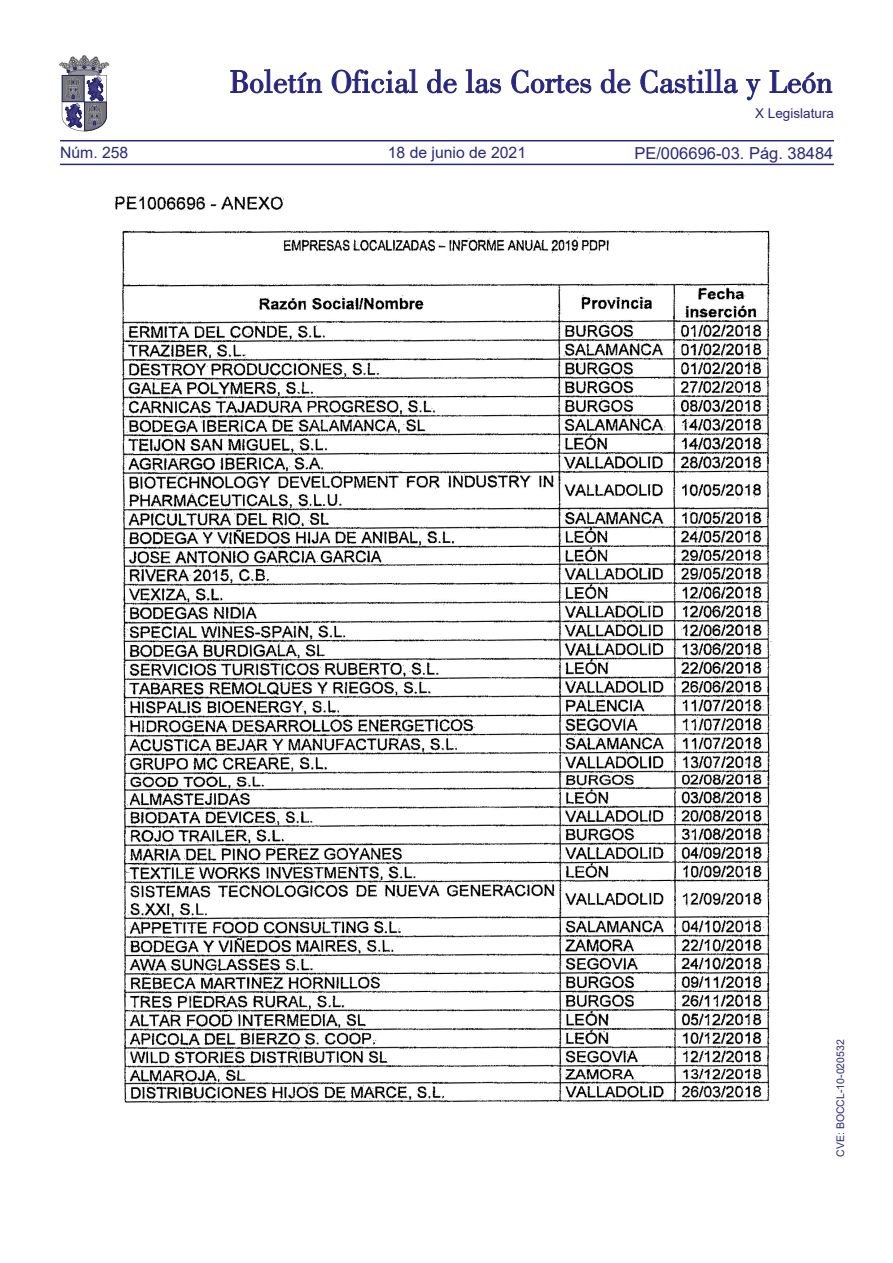
<style>
.page{position:relative;width:893px;height:1263px;background:#fff}
.page>*{position:absolute;margin:0;border:0;box-sizing:border-box;transform-origin:0 0}
.t1{font:16.5px "Arial";color:#292780}
.t2{font:15.75px "Arial";color:#292780}
.t3{font:13.5px "Arial";color:#292780}
.t4{font:10.5px "Arial";color:#292780}
</style>
<div class="page">
<hr style="left:60px;top:164px;width:774px;height:1px;background:#292780">
<hr style="left:60px;top:140px;width:774px;height:1px;background:#292780">
<svg style="left:230px;top:69px;width:92px;height:24px"></svg>
<svg style="left:332px;top:69px;width:86px;height:24px"></svg>
<svg style="left:427px;top:69px;width:30px;height:24px"></svg>
<svg style="left:466px;top:69px;width:35px;height:24px"></svg>
<svg style="left:511px;top:70px;width:80px;height:23px"></svg>
<svg style="left:601px;top:69px;width:29px;height:24px"></svg>
<svg style="left:640px;top:69px;width:98px;height:24px"></svg>
<svg style="left:746px;top:79px;width:14px;height:21px"></svg>
<svg style="left:770px;top:70px;width:62px;height:23px"></svg>
<svg style="left:60px;top:55px;width:49px;height:76px"></svg>
<img style="left:115px;top:196px;width:657px;height:907px">
<p class="t2" style="left:60px;top:142px;width:70px">Núm. 258</p>
<p class="t2" style="left:388px;top:142px;width:140px">18 de junio de 2021</p>
<p class="t3" style="left:755px;top:104px;width:80px">X Legislatura</p>
<p class="t1" style="left:634px;top:141px;width:201px">PE/006696-03. Pág. 38484</p>
<p class="t4" style="left:833px;top:1157px;width:119px;rotate:-90deg">CVE: BOCCL-10-020532</p>
</div>
